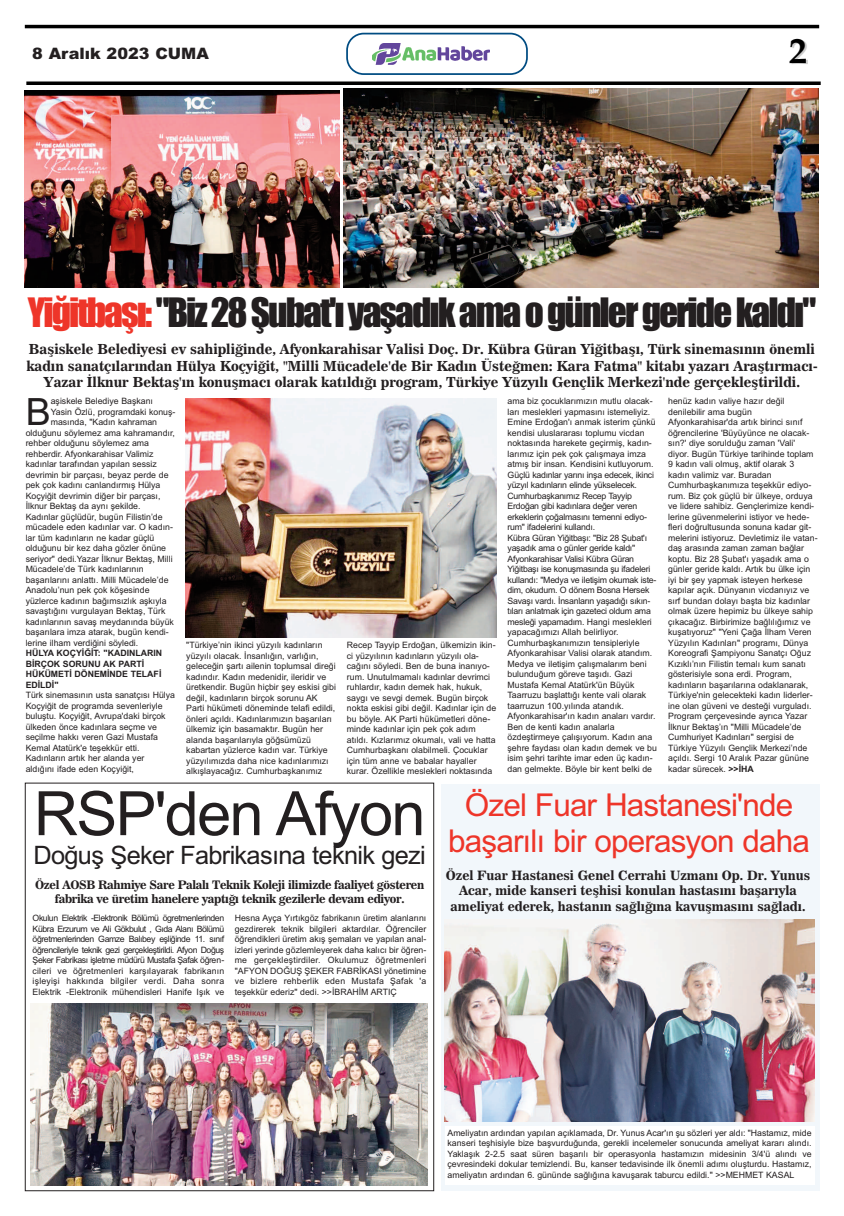
<style>
.page{position:relative;width:844px;height:1216px;background:#fff}
.page>*{position:absolute;margin:0;border:0;box-sizing:border-box;transform-origin:0 0}
.t1{font:61.25px "Arial";letter-spacing:-.03em;color:#231f20}
.t2{font:37.54px "Arial";color:#231f20}
.t3{font:37.45px "Impact";letter-spacing:-.055em;color:#231f20}
.t4{font:700 36.57px "Palatino";color:#000}
.t5{font:31.5px/35.9px "Arial";letter-spacing:-.03em;color:#ee3529;text-align:center}
.t6{font:25.38px "Arial";letter-spacing:-.03em;color:#231f20}
.t7{font:900 15.75px "Arial";color:#231f20}
.t8{font:13.74px/16.5px "News 706 BT Bold C";color:#231f20;text-align:center}
.t9{font:12.86px/15.4px "News 706 BT Bold C";color:#231f20;text-align:center}
.t10{font:11.72px/14px "News 706 BT Bold C";letter-spacing:-.025em;color:#231f20;text-align:center}
.t11{font:8.75px/10.5px "Arial";color:#231f20}
.t12{font:700 8.75px/10.5px "Arial";color:#231f20}
.s1{color:#ee3529}
.s2{font-weight:700}
</style>
<div class="page">
<hr style="left:25px;top:25px;width:794px;height:3px;background:#000">
<svg style="left:26px;top:81px;width:794px;height:4px;background:#1f1f1f"></svg>
<svg style="left:346px;top:33px;width:181px;height:42px"></svg>
<img style="left:373px;top:41px;width:116px;height:26px">
<img style="left:25px;top:90px;width:314px;height:197px">
<img style="left:343px;top:88px;width:475px;height:199px">
<img style="left:185px;top:398px;width:311px;height:239px">
<img style="left:30px;top:1003px;width:397px;height:182px">
<div style="left:441px;top:784px;width:378px;height:407px;background:#f2f7fb"></div>
<div style="left:445px;top:1126px;width:369px;height:58px;background:#fff"></div>
<img style="left:444px;top:919px;width:370px;height:202px">
<h3 class="t7" style="left:32px;top:44px;width:178px">8 Aralık 2023 CUMA</h3>
<h3 class="t4" style="left:788px;top:28px;width:20px">2</h3>
<h3 class="t3" style="left:28px;top:292px;width:789px"><span class="s1">Yiğitbaşı:</span>"Biz28Şubat'ıyaşadıkamaogünlergeridekaldı"</h3>
<p class="t8" style="left:26px;top:341px;width:792px">Başiskele Belediyesi ev sahipliğinde, Afyonkarahisar Valisi Doç. Dr. Kübra Güran Yiğitbaşı, Türk sinemasının önemli kadın sanatçılarından Hülya Koçyiğit, "Milli Mücadele'de Bir Kadın Üsteğmen: Kara Fatma" kitabı yazarı Araştırmacı-<br>Yazar İlknur Bektaş'ın konuşmacı olarak katıldığı program, Türkiye Yüzyılı Gençlik Merkezi'nde gerçekleştirildi.</p>
<h2 class="t2" style="left:26px;top:390px;width:27px">B</h2>
<p class="t11" style="left:51px;top:396px;width:104px">aşiskele Belediye Başkanı</p>
<p class="t11" style="left:507px;top:396px;width:151px">ama biz çocuklarımızın mutlu olacak&shy;ları meslekleri yapmasını istemeliyiz.<br>Emine Erdoğan'ı anmak isterim çünkü kendisi uluslararası toplumu vicdan noktasında harekete geçirmiş, kadın&shy;larımız için pek çok çalışmaya imza atmış bir insan. Kendisini kutluyorum.<br>Güçlü kadınlar yarını inşa edecek, ikinci yüzyıl kadınların elinde yükselecek.<br>Cumhurbaşkanımız Recep Tayyip Erdoğan gibi kadınlara değer veren erkeklerin çoğalmasını temenni ediyo&shy;rum" ifadelerini kullandı.<br>Kübra Güran Yiğitbaşı: "Biz 28 Şubat'ı yaşadık ama o günler geride kaldı" Afyonkarahisar Valisi Kübra Güran Yiğitbaşı ise konuşmasında şu ifadeleri kullandı: "Medya ve iletişim okumak iste&shy;dim, okudum. O dönem Bosna Hersek Savaşı vardı. İnsanların yaşadığı sıkın&shy;tıları anlatmak için gazeteci oldum ama mesleği yapamadım. Hangi meslekleri yapacağımızı Allah belirliyor.<br>Cumhurbaşkanımızın tensipleriyle Afyonkarahisar Valisi olarak atandım.<br>Medya ve iletişim çalışmalarım beni bulunduğum göreve taşıdı. Gazi Mustafa Kemal Atatürk'ün Büyük Taarruzu başlattığı kente vali olarak taarruzun 100.yılında atandık.<br>Afyonkarahisar'ın kadın anaları vardır.<br>Ben de kenti kadın analarla özdeştirmeye çalışıyorum. Kadın ana şehre faydası olan kadın demek ve bu isim şehri tarihte imar eden üç kadın&shy;dan gelmekte. Böyle bir kent belki de</p>
<p class="t11" style="left:668px;top:396px;width:151px">henüz kadın valiye hazır değil denilebilir ama bugün Afyonkarahisar'da artık birinci sınıf öğrencilerine 'Büyüyünce ne olacak&shy;sın?' diye sorulduğu zaman 'Vali' diyor. Bugün Türkiye tarihinde toplam 9 kadın vali olmuş, aktif olarak 3 kadın valimiz var. Buradan Cumhurbaşkanımıza teşekkür ediyo&shy;rum. Biz çok güçlü bir ülkeye, orduya ve lidere sahibiz. Gençlerimize kendi&shy;lerine güvenmelerini istiyor ve hede&shy;fleri doğrultusunda sonuna kadar git&shy;melerini istiyoruz. Devletimiz ile vatan&shy;daş arasında zaman zaman bağlar koptu. Biz 28 Şubat'ı yaşadık ama o günler geride kaldı. Artık bu ülke için iyi bir şey yapmak isteyen herkese kapılar açık. Dünyanın vicdanıyız ve sırf bundan dolayı başta biz kadınlar olmak üzere hepimiz bu ülkeye sahip çıkacağız. Birbirimize bağlılığımız ve kuşatıyoruz" "Yeni Çağa İlham Veren Yüzyılın Kadınları" programı, Dünya Koreografi Şampiyonu Sanatçı Oğuz Kızıklı’nın Filistin temalı kum sanatı gösterisiyle sona erdi. Program, kadınların başarılarına odaklanarak, Türkiye'nin gelecekteki kadın liderler&shy;ine olan güveni ve desteği vurguladı.<br>Program çerçevesinde ayrıca Yazar İlknur Bektaş’ın "Milli Mücadele’de Cumhuriyet Kadınları" sergisi de Türkiye Yüzyılı Gençlik Merkezi’nde açıldı. Sergi 10 Aralık Pazar gününe kadar sürecek. <span class="s2">&gt;&gt;İHA</span></p>
<p class="t11" style="left:51px;top:406px;width:126px">Yasin Özlü, programdaki konuş-</p>
<p class="t11" style="left:51px;top:417px;width:108px">masında, "Kadın kahraman</p>
<p class="t11" style="left:26px;top:427px;width:151px">olduğunu söylemez ama kahramandır,</p>
<p class="t11" style="left:26px;top:438px;width:125px">rehber olduğunu söylemez ama</p>
<p class="t11" style="left:26px;top:448px;width:129px">rehberdir. Afyonkarahisar Valimiz</p>
<p class="t11" style="left:26px;top:459px;width:133px">kadınlar tarafından yapılan sessiz</p>
<p class="t11" style="left:26px;top:469px;width:144px">devrimin bir parçası, beyaz perde de</p>
<p class="t11" style="left:26px;top:480px;width:136px">pek çok kadını canlandırmış Hülya</p>
<p class="t11" style="left:26px;top:490px;width:136px">Koçyiğit devrimin diğer bir parçası,</p>
<p class="t11" style="left:26px;top:501px;width:116px">İlknur Bektaş da aynı şekilde.</p>
<p class="t11" style="left:26px;top:511px;width:138px">Kadınlar güçlüdür, bugün Filistin’de</p>
<p class="t11" style="left:26px;top:522px;width:149px">mücadele eden kadınlar var. O kadın-</p>
<p class="t11" style="left:26px;top:532px;width:130px">lar tüm kadınların ne kadar güçlü</p>
<p class="t11" style="left:26px;top:543px;width:142px">olduğunu bir kez daha gözler önüne</p>
<p class="t11" style="left:26px;top:553px;width:148px">seriyor" dedi.Yazar İlknur Bektaş, Milli</p>
<p class="t11" style="left:26px;top:564px;width:120px">Mücadele’de Türk kadınlarının</p>
<p class="t11" style="left:26px;top:574px;width:144px">başarılarını anlattı. Milli Mücadele’de</p>
<p class="t11" style="left:26px;top:585px;width:125px">Anadolu’nun pek çok köşesinde</p>
<p class="t11" style="left:26px;top:595px;width:142px">yüzlerce kadının bağımsızlık aşkıyla</p>
<p class="t11" style="left:26px;top:606px;width:141px">savaştığını vurgulayan Bektaş, Türk</p>
<p class="t11" style="left:26px;top:616px;width:150px">kadınlarının savaş meydanında büyük</p>
<p class="t11" style="left:26px;top:627px;width:144px">başarılara imza atarak, bugün kendi-</p>
<p class="t11" style="left:26px;top:637px;width:114px">lerine ilham verdiğini söyledi.</p>
<p class="t12" style="left:26px;top:648px;width:138px">HÜLYA KOÇYİĞİT: "KADINLARIN<br>BİRÇOK SORUNU AK PARTİ<br>HÜKÜMETİ DÖNEMİNDE TELAFİ<br>EDİLDİ"</p>
<p class="t11" style="left:26px;top:690px;width:151px">Türk sinemasının usta sanatçısı Hülya Koçyiğit de programda sevenleriyle buluştu. Koçyiğit, Avrupa'daki birçok ülkeden önce kadınlara seçme ve seçilme hakkı veren Gazi Mustafa Kemal Atatürk'e teşekkür etti.<br>Kadınların artık her alanda yer aldığını ifade eden Koçyiğit,</p>
<p class="t11" style="left:186px;top:639px;width:151px">"Türkiye’nin ikinci yüzyılı kadınların yüzyılı olacak. İnsanlığın, varlığın, geleceğin şartı ailenin toplumsal direği kadındır. Kadın medenidir, ileridir ve üretkendir. Bugün hiçbir şey eskisi gibi değil, kadınların birçok sorunu AK Parti hükümeti döneminde telafi edildi, önleri açıldı. Kadınlarımızın başarıları ülkemiz için basamaktır. Bugün her alanda başarılarıyla göğsümüzü kabartan yüzlerce kadın var. Türkiye yüzyılımızda daha nice kadınlarımızı alkışlayacağız. Cumhurbaşkanımız</p>
<p class="t11" style="left:347px;top:639px;width:151px">Recep Tayyip Erdoğan, ülkemizin ikin&shy;ci yüzyılının kadınların yüzyılı ola&shy;cağını söyledi. Ben de buna inanıyo&shy;rum. Unutulmamalı kadınlar devrimci ruhlardır, kadın demek hak, hukuk, saygı ve sevgi demek. Bugün birçok nokta eskisi gibi değil. Kadınlar için de bu böyle. AK Parti hükümetleri döne&shy;minde kadınlar için pek çok adım atıldı. Kızlarımız okumalı, vali ve hatta Cumhurbaşkanı olabilmeli. Çocuklar için tüm anne ve babalar hayaller kurar. Özellikle meslekleri noktasında</p>
<h1 class="t1" style="left:34px;top:778px;width:393px">RSP'den Afyon</h1>
<h3 class="t6" style="left:34px;top:840px;width:394px">Doğuş Şeker Fabrikasına teknik gezi</h3>
<h3 class="t10" style="left:35px;top:878px;width:390px">Özel AOSB Rahmiye Sare Palalı Teknik Koleji ilimizde faaliyet gösteren fabrika ve üretim hanelere yaptığı teknik gezilerle devam ediyor.</h3>
<p class="t11" style="left:33px;top:912px;width:193px;text-align:justify">Okulun Elektrik -Elektronik Bölümü ögretmenlerinden Kübra Erzurum ve Ali Gökbulut , Gıda Alanı Bölümü öğretmenlerinden Gamze Balıbey eşliğinde 11. sınıf öğrencileriyle teknik gezi gerçekleştirildi. Afyon Doğuş Şeker Fabrikası işletme müdürü Mustafa Şafak öğren&shy;cileri ve öğretmenleri karşılayarak fabrikanın işleyişi hakkında bilgiler verdi. Daha sonra Elektrik -Elektronik mühendisleri Hanife Işık ve</p>
<p class="t11" style="left:235px;top:912px;width:193px;text-align:justify">Hesna Ayça Yırtıkgöz fabrikanın üretim alanlarını gezdirerek teknik bilgileri aktardılar. Öğrenciler öğrendikleri üretim akış şemaları ve yapılan anal&shy;izleri yerinde gözlemleyerek daha kalıcı bir öğren&shy;me gerçekleştirdiler. Okulumuz öğretmenleri "AFYON DOĞUŞ ŞEKER FABRİKASI yönetimine ve bizlere rehberlik eden Mustafa Şafak 'a teşekkür ederiz" dedi. &gt;&gt;İBRAHİM ARTIÇ</p>
<h3 class="t5" style="left:448px;top:787px;width:363px">Özel Fuar Hastanesi'nde başarılı bir operasyon daha</h3>
<h3 class="t9" style="left:445px;top:867px;width:366px">Özel Fuar Hastanesi Genel Cerrahi Uzmanı Op. Dr. Yunus<br>Acar, mide kanseri teşhisi konulan hastasını başarıyla ameliyat ederek, hastanın sağlığına kavuşmasını sağladı.</h3>
<p class="t11" style="left:447px;top:1127px;width:365px;text-align:justify">Ameliyatın ardından yapılan açıklamada, Dr. Yunus Acar'ın şu sözleri yer aldı: "Hastamız, mide kanseri teşhisiyle bize başvurduğunda, gerekli incelemeler sonucunda ameliyat kararı alındı.<br>Yaklaşık 2-2.5 saat süren başarılı bir operasyonla hastamızın midesinin 3/4'ü alındı ve çevresindeki dokular temizlendi. Bu, kanser tedavisinde ilk önemli adımı oluşturdu. Hastamız, ameliyatın ardından 6. gününde sağlığına kavuşarak taburcu edildi." &gt;&gt;MEHMET KASAL</p>
</div>
